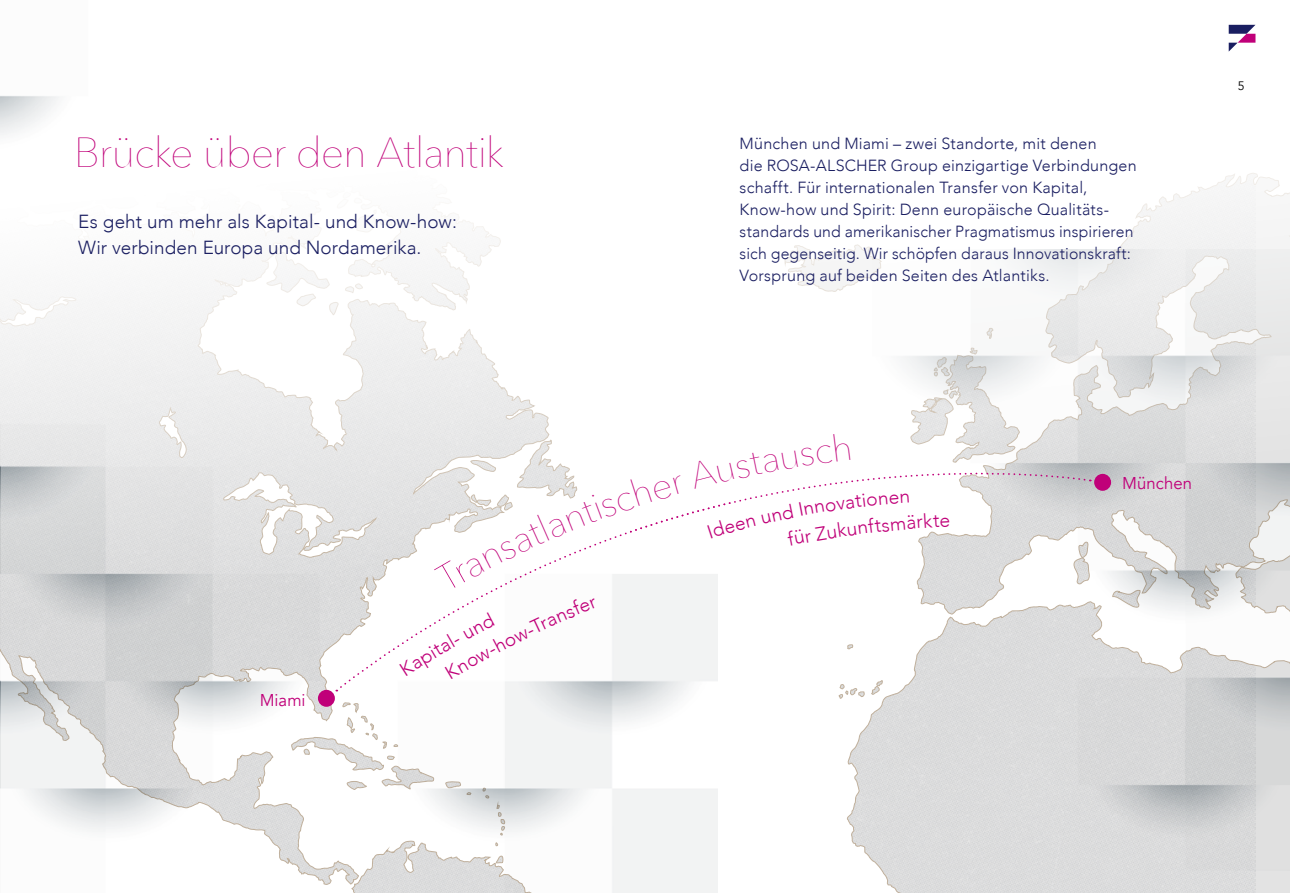
<style>
.page{position:relative;width:1290px;height:893px;background:#fff}
.page>*{position:absolute;margin:0;border:0;box-sizing:border-box;transform-origin:0 0}
.t1{font:200 42px "Avenir Next";letter-spacing:-.02em;color:#c00079}
.t2{font:300 18.9px/26.2px "Avenir";letter-spacing:.005em;color:#1a1e61}
.t3{font:17.15px "Avenir";color:#c00079}
.t4{font:300 16.1px/21.9px "Avenir";letter-spacing:.01em;color:#1a1e61}
.t5{font:12.25px "Avenir";color:#000}
</style>
<div class="page">
<svg style="left:0;top:209px;width:501px;height:151px"></svg>
<img style="left:0;top:360px;width:718px;height:532px">
<svg style="left:336px;top:433px;width:294px;height:258px"></svg>
<div style="left:318px;top:690px;width:17px;height:17px;background:#c00079;border-radius:50%"></div>
<svg style="left:839px;top:691px;width:8px;height:7px"></svg>
<svg style="left:321px;top:841px;width:367px;height:52px"></svg>
<img style="left:873px;top:623px;width:417px;height:270px">
<svg style="left:784px;top:24px;width:506px;height:599px"></svg>
<div style="left:1094px;top:474px;width:17px;height:17px;background:#c00079;border-radius:50%"></div>
<svg style="left:630px;top:433px;width:456px;height:258px"></svg>
<img style="left:630px;top:892px;width:88px;height:1px">
<svg style="left:1228px;top:25px;width:27px;height:27px"></svg>
<svg style="left:400px;top:598px;width:197px;height:81px"></svg>
<svg style="left:434px;top:348px;width:586px;height:244px"></svg>
<h1 class="t1" style="left:74px;top:117px;width:432px">Brücke über den Atlantik</h1>
<p class="t2" style="left:78px;top:209px;width:380px">Es geht um mehr als Kapital- und Know-how:<br>Wir verbinden Europa und Nordamerika.</p>
<p class="t3" style="left:260px;top:690px;width:47px">Miami</p>
<p class="t4" style="left:739px;top:133px;width:399px">München und Miami – zwei Standorte, mit denen<br>die ROSA-ALSCHER Group einzigartige Verbindungen schafft. Für internationalen Transfer von Kapital, Know-how und Spirit: Denn europäische Qualitäts&shy;standards und amerikanischer Pragmatismus inspirieren sich gegenseitig. Wir schöpfen daraus Innovationskraft:<br>Vorsprung auf beiden Seiten des Atlantiks.</p>
<p class="t5" style="left:1238px;top:78px;width:8px">5</p>
<p class="t3" style="left:1122px;top:473px;width:71px">München</p>
</div>
